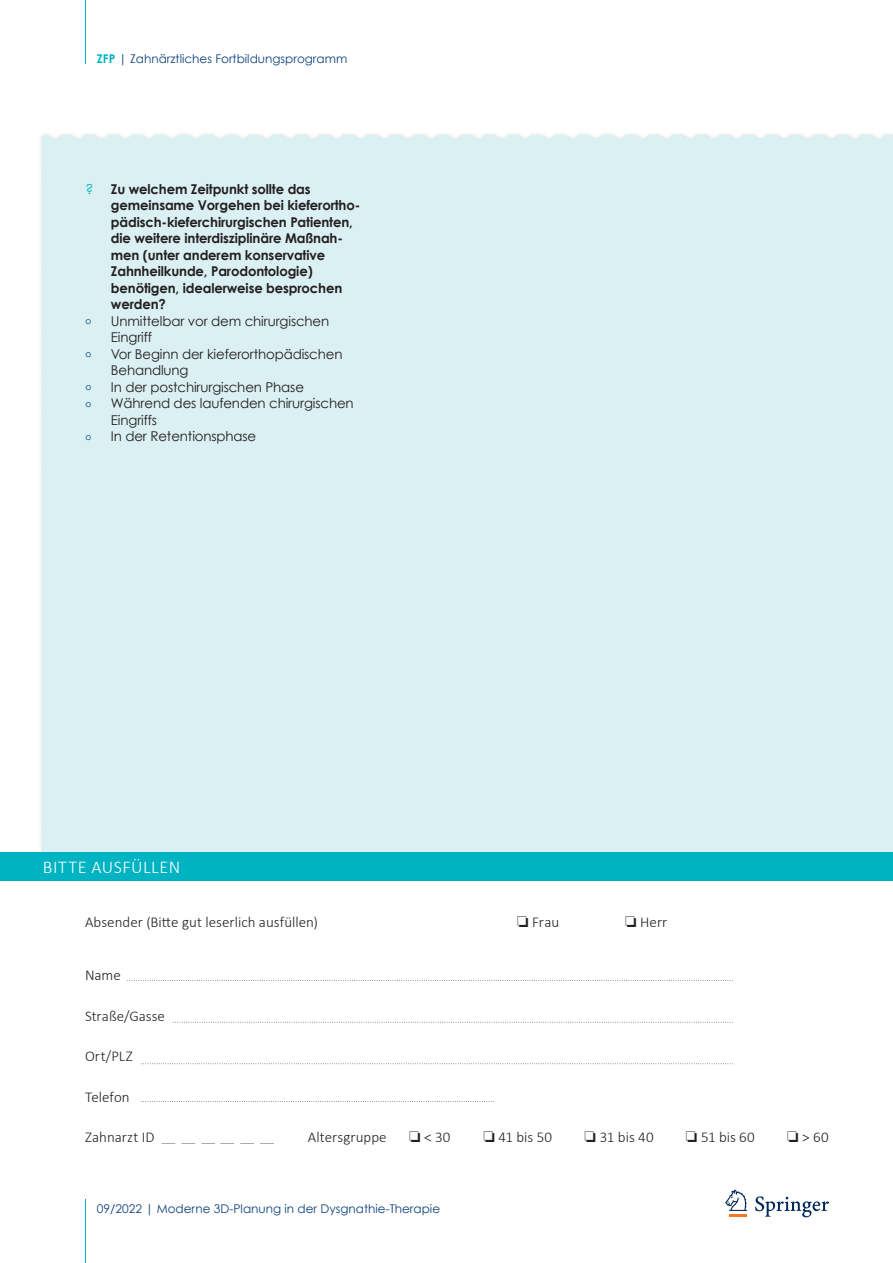
<style>
.page{position:relative;width:893px;height:1263px;background:#fff}
.page>*{position:absolute;margin:0;border:0;box-sizing:border-box;transform-origin:0 0}
.t1{font:300 18px "Calibri";letter-spacing:.03em;color:#fff}
.t2{font:300 15px "Calibri";color:#231f20}
.t3{font:700 13.5px/16.5px "Century Gothic";letter-spacing:-.01em;color:#231f20}
.t4{font:13.5px/16.5px "Century Gothic";letter-spacing:-.01em;color:#231f20}
.t5{font:13.5px "Century Gothic";color:#00b3c3}
.t6{font:12px "Century Gothic";color:#0d427c}
.t7{font:9px "Century Gothic";color:#0d427c}
.s1{font-weight:700;color:#00b3c3}
</style>
<div class="page">
<hr style="left:85px;top:0;width:1px;height:64px;background:#00b3c3">
<hr style="left:85px;top:1199px;width:1px;height:64px;background:#00b3c3">
<div style="left:43px;top:135px;width:850px;height:717px;background:#daf0f3"></div>
<div style="left:0;top:852px;width:893px;height:29px;background:#00b3c3"></div>
<svg style="left:127px;top:980px;width:606px;height:1px"></svg>
<svg style="left:173px;top:1022px;width:560px;height:1px"></svg>
<svg style="left:141px;top:1063px;width:592px;height:1px"></svg>
<svg style="left:141px;top:1101px;width:353px;height:1px"></svg>
<svg style="left:162px;top:1143px;width:13px;height:1px"></svg>
<svg style="left:181px;top:1143px;width:14px;height:1px"></svg>
<svg style="left:201px;top:1143px;width:33px;height:1px"></svg>
<svg style="left:240px;top:1143px;width:14px;height:1px"></svg>
<svg style="left:260px;top:1143px;width:14px;height:1px"></svg>
<svg style="left:725px;top:1190px;width:22px;height:26px"></svg>
<svg style="left:755px;top:1196px;width:74px;height:21px"></svg>
<p class="t6" style="left:97px;top:52px;width:252px"><span class="s1">ZFP</span> | Zahnärztliches Fortbildungsprogramm</p>
<p class="t5" style="left:85px;top:180px;width:9px">?</p>
<p class="t3" style="left:111px;top:180px;width:251px">Zu welchem Zeitpunkt sollte das gemeinsame Vorgehen bei kieferortho&shy;pädisch-kieferchirurgischen Patienten, die weitere interdisziplinäre Maßnah&shy;men (unter anderem konservative Zahnheilkunde, Parodontologie) benötigen, idealerweise besprochen werden?</p>
<p class="t7" style="left:85px;top:315px;width:7px">o</p>
<p class="t4" style="left:111px;top:312px;width:220px">Unmittelbar vor dem chirurgischen<br>Eingriff</p>
<p class="t7" style="left:85px;top:348px;width:7px">o</p>
<p class="t4" style="left:111px;top:345px;width:233px">Vor Beginn der kieferorthopädischen<br>Behandlung</p>
<p class="t7" style="left:85px;top:381px;width:7px">o</p>
<p class="t4" style="left:111px;top:378px;width:195px">In der postchirurgischen Phase</p>
<p class="t7" style="left:85px;top:398px;width:7px">o</p>
<p class="t4" style="left:111px;top:395px;width:244px">Während des laufenden chirurgischen<br>Eingriffs</p>
<p class="t7" style="left:85px;top:431px;width:7px">o</p>
<p class="t4" style="left:111px;top:428px;width:147px">In der Retentionsphase</p>
<h1 class="t1" style="left:43px;top:856px;width:139px">BITTE AUSFÜLLEN</h1>
<p class="t2" style="left:85px;top:913px;width:234px">Absender (Bitte gut leserlich ausfüllen)</p>
<p class="t2" style="left:517px;top:913px;width:44px">❏ Frau</p>
<p class="t2" style="left:625px;top:913px;width:44px">❏ Herr</p>
<p class="t2" style="left:85px;top:966px;width:37px">Name</p>
<p class="t2" style="left:85px;top:1007px;width:82px">Straße/Gasse</p>
<p class="t2" style="left:85px;top:1047px;width:49px">Ort/PLZ</p>
<p class="t2" style="left:85px;top:1088px;width:46px">Telefon</p>
<p class="t2" style="left:85px;top:1128px;width:71px">Zahnarzt ID</p>
<p class="t2" style="left:308px;top:1128px;width:80px">Altersgruppe</p>
<p class="t2" style="left:409px;top:1128px;width:43px">❏ &lt; 30</p>
<p class="t2" style="left:483px;top:1128px;width:70px">❏ 41 bis 50</p>
<p class="t2" style="left:585px;top:1128px;width:71px">❏ 31 bis 40</p>
<p class="t2" style="left:686px;top:1128px;width:70px">❏ 51 bis 60</p>
<p class="t2" style="left:787px;top:1128px;width:43px">❏ &gt; 60</p>
<p class="t6" style="left:97px;top:1201px;width:345px">09/2022 | Moderne 3D-Planung in der Dysgnathie-Therapie</p>
</div>
